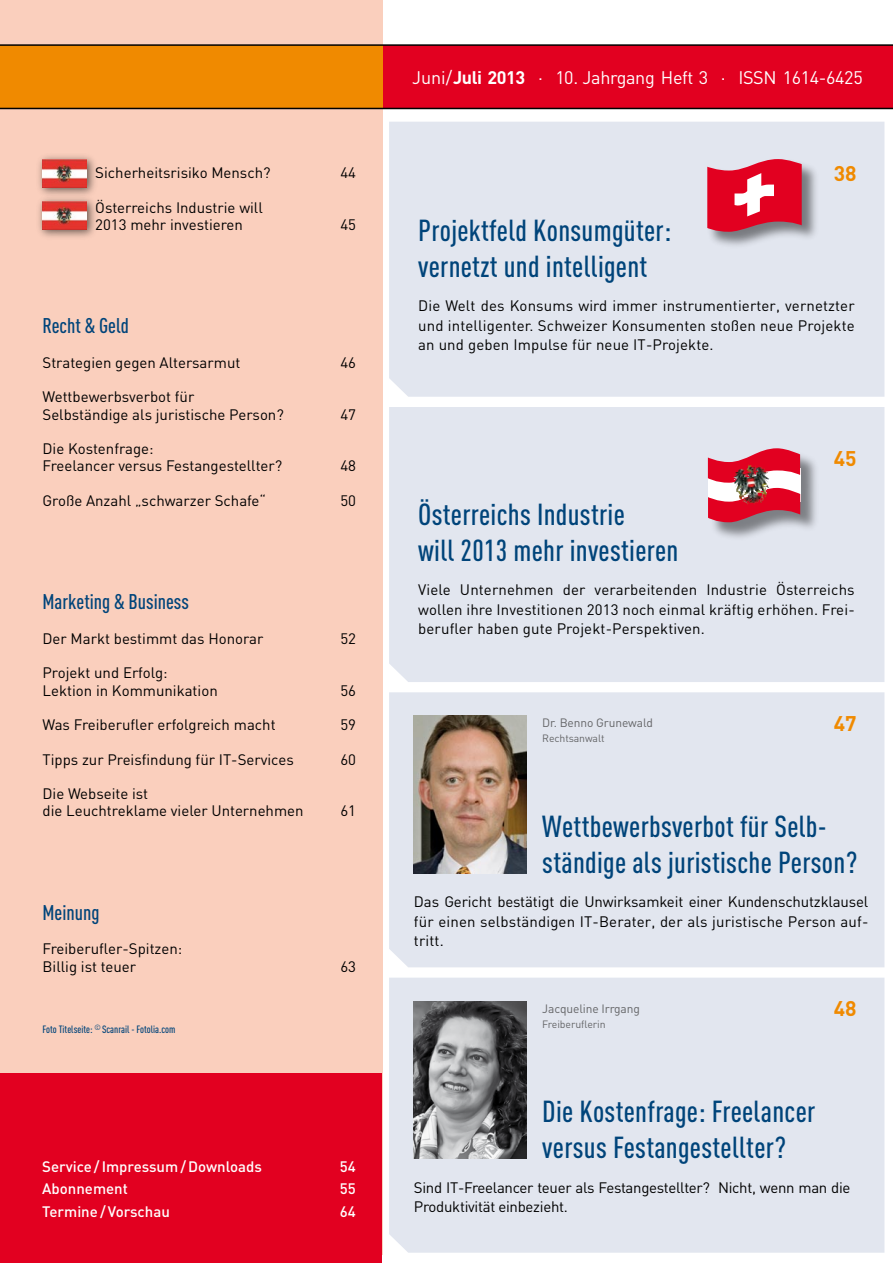
<style>
.page{position:relative;width:893px;height:1263px;background:#fff}
.page>*{position:absolute;margin:0;border:0;box-sizing:border-box;transform-origin:0 0}
.t1{font:500 30px/36px "DIN Cond";letter-spacing:.01em;color:#00447a}
.t2{font:500 21px "DIN Cond";color:#00447a}
.t3{font:700 21px "DIN";color:#f08a00}
.t4{font:18px "DIN";letter-spacing:-.02em;color:#fff}
.t5{font:15px/17.2px "DIN";color:#000}
.t6{font:15px/19.5px "DIN";letter-spacing:-.02em;color:#000}
.t7{font:500 15px "DIN";color:#fff}
.t8{font:12px "DIN";letter-spacing:-.01em;color:#646567}
.t9{font:500 10.5px "DIN Cond";color:#00447a}
.t10{font:10.5px "DIN";letter-spacing:-.01em;color:#646567}
.s1{font-weight:700}
</style>
<div class="page">
<div style="left:0;top:0;width:383px;height:1254px;background:#facfbd"></div>
<div style="left:382px;top:45px;width:511px;height:64px;background:#e20020"></div>
<div style="left:0;top:45px;width:383px;height:64px;background:#f08a00"></div>
<hr style="left:0;top:108px;width:893px;height:1px;background:#000">
<div style="left:0;top:1072px;width:382px;height:191px;background:#e20020"></div>
<hr style="left:0;top:44px;width:893px;height:2px;background:#000">
<div style="left:389px;top:122px;width:495px;height:275px;background:#e2e6ef"></div>
<div style="left:707px;top:159px;width:112px;height:90px;background:#000;opacity:.47"></div>
<svg style="left:707px;top:159px;width:95px;height:73px"></svg>
<div style="left:389px;top:407px;width:495px;height:275px;background:#e2e6ef"></div>
<div style="left:389px;top:692px;width:495px;height:275px;background:#e2e6ef"></div>
<div style="left:389px;top:978px;width:495px;height:275px;background:#e2e6ef"></div>
<div style="left:709px;top:450px;width:110px;height:93px;background:#000;opacity:.45"></div>
<svg style="left:708px;top:448px;width:92px;height:74px"></svg>
<img style="left:733px;top:465px;width:37px;height:40px">
<img style="left:414px;top:716px;width:112px;height:157px">
<img style="left:414px;top:1001px;width:112px;height:157px">
<div style="left:36px;top:153px;width:62px;height:45px;background:#000;opacity:.6"></div>
<img style="left:43px;top:160px;width:44px;height:27px">
<div style="left:36px;top:195px;width:62px;height:45px;background:#000;opacity:.6"></div>
<img style="left:43px;top:202px;width:44px;height:27px">
<p class="t5" style="left:95px;top:164px;width:177px">Sicherheitsrisiko Mensch?</p>
<p class="t5" style="left:340px;top:164px;width:17px">44</p>
<p class="t5" style="left:95px;top:198px;width:169px">Österreichs Industrie will<br>2013 mehr investieren</p>
<p class="t5" style="left:340px;top:215px;width:17px">45</p>
<h2 class="t2" style="left:43px;top:313px;width:88px">Recht &amp; Geld</h2>
<p class="t5" style="left:43px;top:353px;width:199px">Strategien gegen Altersarmut</p>
<p class="t5" style="left:340px;top:353px;width:17px">46</p>
<p class="t5" style="left:43px;top:388px;width:243px">Wettbewerbsverbot für<br>Selbständige als juristische Person?</p>
<p class="t5" style="left:340px;top:405px;width:17px">47</p>
<p class="t5" style="left:43px;top:440px;width:241px">Die Kostenfrage:<br>Freelancer versus Festangestellter?</p>
<p class="t5" style="left:340px;top:457px;width:17px">48</p>
<p class="t5" style="left:43px;top:491px;width:225px">Große Anzahl „schwarzer Schafe“</p>
<p class="t5" style="left:340px;top:491px;width:17px">50</p>
<h2 class="t2" style="left:43px;top:589px;width:148px">Marketing &amp; Business</h2>
<p class="t5" style="left:43px;top:629px;width:222px">Der Markt bestimmt das Honorar</p>
<p class="t5" style="left:340px;top:629px;width:17px">52</p>
<p class="t5" style="left:43px;top:664px;width:177px">Projekt und Erfolg:<br>Lektion in Kommunikation</p>
<p class="t5" style="left:340px;top:681px;width:17px">56</p>
<p class="t5" style="left:43px;top:716px;width:235px">Was Freiberufler erfolgreich macht</p>
<p class="t5" style="left:340px;top:716px;width:17px">59</p>
<p class="t5" style="left:43px;top:750px;width:253px">Tipps zur Preisfindung für IT-Services</p>
<p class="t5" style="left:340px;top:750px;width:17px">60</p>
<p class="t5" style="left:43px;top:785px;width:263px">Die Webseite ist<br>die Leuchtreklame vieler Unternehmen</p>
<p class="t5" style="left:340px;top:802px;width:17px">61</p>
<h2 class="t2" style="left:43px;top:900px;width:59px">Meinung</h2>
<p class="t5" style="left:43px;top:940px;width:141px">Freiberufler-Spitzen:<br>Billig ist teuer</p>
<p class="t9" style="left:43px;top:1023px;width:135px">Foto Titelseite: <sup>©</sup> Scanrail - Fotolia.com</p>
<p class="t5" style="left:340px;top:957px;width:17px">63</p>
<p class="t7" style="left:42px;top:1157px;width:221px">Service /Impressum/Downloads</p>
<p class="t7" style="left:340px;top:1157px;width:17px">54</p>
<p class="t7" style="left:42px;top:1179px;width:87px">Abonnement</p>
<p class="t7" style="left:340px;top:1179px;width:17px">55</p>
<p class="t7" style="left:42px;top:1202px;width:129px">Termine /Vorschau</p>
<p class="t7" style="left:340px;top:1202px;width:17px">64</p>
<p class="t4" style="left:412px;top:66px;width:452px">Juni/<span class="s1">Juli 2013</span> · 10. Jahrgang Heft 3 · ISSN 1614-6425</p>
<h2 class="t3" style="left:834px;top:159px;width:24px">38</h2>
<h1 class="t1" style="left:418px;top:211px;width:255px">Projektfeld Konsumgüter: vernetzt und intelligent</h1>
<p class="t5" style="left:418px;top:296px;width:438px;line-height:19.5px;text-align:justify">Die Welt des Konsums wird immer instrumentierter, vernetzter und intelligenter. Schweizer Konsumenten stoßen neue Projekte an und geben Impulse für neue IT-Projekte.</p>
<h2 class="t3" style="left:834px;top:445px;width:24px">45</h2>
<h1 class="t1" style="left:418px;top:495px;width:262px">Österreichs Industrie<br>will 2013 mehr investieren</h1>
<p class="t5" style="left:418px;top:580px;width:438px;line-height:19.5px;text-align:justify">Viele Unternehmen der verarbeitenden Industrie Österreichs wollen ihre Investitionen 2013 noch einmal kräftig erhöhen. Frei&shy;berufler haben gute Projekt-Perspektiven.</p>
<p class="t8" style="left:542px;top:716px;width:112px">Dr. Benno Grunewald</p>
<p class="t10" style="left:542px;top:732px;width:64px">Rechtsanwalt</p>
<h2 class="t3" style="left:834px;top:710px;width:24px">47</h2>
<h1 class="t1" style="left:542px;top:808px;width:317px">Wettbewerbsverbot für Selb&shy;ständige als juristische Person?</h1>
<p class="t5" style="left:414px;top:892px;width:456px;line-height:19.5px;text-align:justify">Das Gericht bestätigt die Unwirksamkeit einer Kundenschutzklausel für einen selbständigen IT-Berater, der als juristische Person auf&shy;tritt.</p>
<p class="t8" style="left:542px;top:1001px;width:99px">Jacqueline Irrgang</p>
<h2 class="t3" style="left:834px;top:995px;width:24px">48</h2>
<p class="t10" style="left:542px;top:1017px;width:65px">Freiberuflerin</p>
<h1 class="t1" style="left:542px;top:1093px;width:274px">Die Kostenfrage: Freelancer versus Festangestellter?</h1>
<p class="t6" style="left:414px;top:1177px;width:438px">Sind IT-Freelancer teuer als Festangestellter? Nicht, wenn man die<br>Produktivität einbezieht.</p>
</div>
